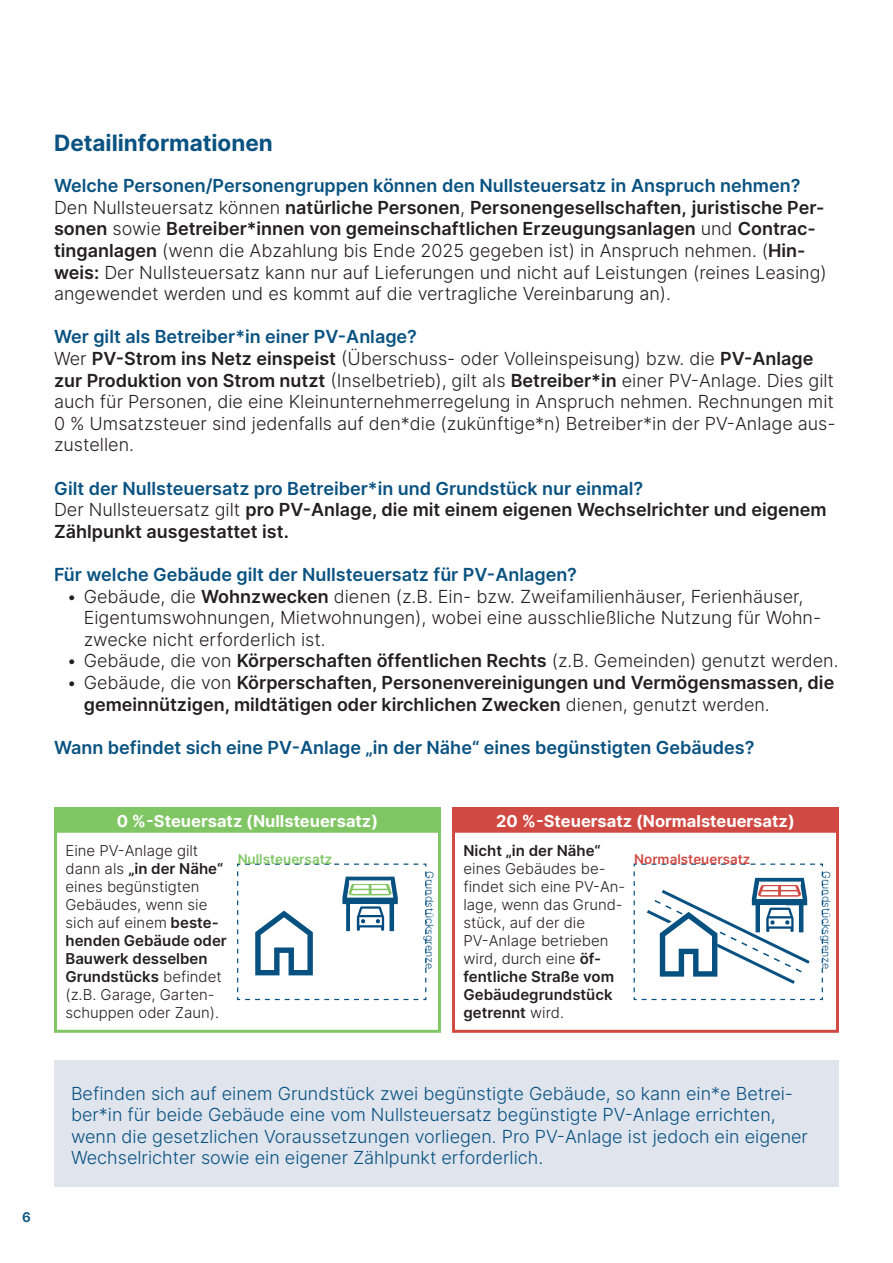
<style>
.page{position:relative;width:893px;height:1263px;background:#fff}
.page>*{position:absolute;margin:0;border:0;box-sizing:border-box;transform-origin:0 0}
.t1{font:700 22.5px "Inter";color:#095281}
.t2{font:300 18px/21.6px "Inter";color:#231f20}
.t3{font:600 18px "Inter";color:#095281}
.t4{font:300 18px/21.6px "Inter";color:#075181}
.t5{font:600 18px/21.6px "Inter";color:#231f20}
.t6{font:700 16.5px "Inter";color:#fff}
.t7{font:300 15px/18px "Inter";color:#231f20}
.t8{font:600 13.5px "Inter";color:#d04a43}
.t9{font:600 13.5px "Inter";color:#81c665}
.t10{font:600 13.5px "Inter";color:#075181}
.t11{font:300 10.8px "Inter";color:#075181}
.s1{font-weight:600}
.s2{font-weight:300}
</style>
<div class="page">
<div style="left:54px;top:830px;width:387px;height:203px;border:3px solid #81c665"></div>
<div style="left:452px;top:830px;width:387px;height:203px;border:3px solid #d04a43"></div>
<div style="left:54px;top:807px;width:387px;height:24px;background:#81c665"></div>
<div style="left:452px;top:807px;width:387px;height:24px;background:#d04a43"></div>
<div style="left:54px;top:1060px;width:785px;height:126px;background:#dfe4ed"></div>
<svg style="left:633px;top:863px;width:190px;height:138px"></svg>
<svg style="left:237px;top:863px;width:190px;height:138px"></svg>
<p class="t1" style="left:54px;top:126px;width:220px">Detailinformationen</p>
<p class="t3" style="left:54px;top:172px;width:748px">Welche Personen/Personengruppen können den Nullsteuersatz in Anspruch nehmen?</p>
<p class="t2" style="left:54px;top:196px;width:774px">Den Nullsteuersatz können <span class="s1">natürliche Personen</span>, <span class="s1">Personengesellschaften, juristische Per&shy;sonen</span> sowie <span class="s1">Betreiber*innen von gemeinschaftlichen Erzeugungsanlagen</span> und <span class="s1">Contrac&shy;tinganlagen</span> (wenn die Abzahlung bis Ende 2025 gegeben ist) in Anspruch nehmen. (<span class="s1">Hin&shy;weis:</span> Der Nullsteuersatz kann nur auf Lieferungen und nicht auf Leistungen (reines Leasing) angewendet werden und es kommt auf die vertragliche Vereinbarung an).</p>
<p class="t3" style="left:54px;top:324px;width:365px">Wer gilt als Betreiber*in einer PV-Anlage?</p>
<p class="t2" style="left:54px;top:347px;width:783px">Wer <span class="s1">PV-Strom ins Netz einspeist</span> (Überschuss- oder Volleinspeisung) bzw. die <span class="s1">PV-Anlage zur Produktion von Strom nutzt</span> (Inselbetrieb), gilt als <span class="s1">Betreiber*in</span> einer PV-Anlage. Dies gilt auch für Personen, die eine Kleinunternehmerregelung in Anspruch nehmen. Rechnungen mit 0 % Umsatzsteuer sind jedenfalls auf den*die (zukünftige*n) Betreiber*in der PV-Anlage aus&shy;zustellen.</p>
<p class="t3" style="left:54px;top:475px;width:591px">Gilt der Nullsteuersatz pro Betreiber*in und Grundstück nur einmal?</p>
<p class="t5" style="left:54px;top:498px;width:774px"><span class="s2">Der Nullsteuersatz gilt</span> pro PV-Anlage, die mit einem eigenen Wechselrichter und eigenem<br>Zählpunkt ausgestattet ist.</p>
<p class="t3" style="left:54px;top:561px;width:525px">Für welche Gebäude gilt der Nullsteuersatz für PV-Anlagen?</p>
<p class="t2" style="left:84px;top:585px;width:739px;text-indent:-17px">• Gebäude, die <span class="s1">Wohnzwecken</span> dienen (z.B. Ein- bzw. Zweifamilienhäuser, Ferienhäuser,<br>Eigentumswohnungen, Mietwohnungen), wobei eine ausschließliche Nutzung für Wohn&shy;zwecke nicht erforderlich ist.</p>
<p class="t2" style="left:67px;top:650px;width:773px">• Gebäude, die von <span class="s1">Körperschaften öffentlichen Rechts</span> (z.B. Gemeinden) genutzt werden.</p>
<p class="t5" style="left:84px;top:671px;width:752px;text-indent:-17px"><span class="s2">• Gebäude, die von</span> Körperschaften, Personenvereinigungen und Vermögensmassen, die gemeinnützigen, mildtätigen oder kirchlichen Zwecken <span class="s2">dienen, genutzt werden.</span></p>
<p class="t3" style="left:54px;top:734px;width:702px">Wann befindet sich eine PV-Anlage „in der Nähe“ eines begünstigten Gebäudes?</p>
<p class="t6" style="left:117px;top:809px;width:263px">0 %-Steuersatz (Nullsteuersatz)</p>
<p class="t6" style="left:496px;top:809px;width:300px">20 %-Steuersatz (Normalsteuersatz)</p>
<p class="t7" style="left:66px;top:841px;width:163px">Eine PV-Anlage gilt dann als <span class="s1">„in der Nähe“ </span>eines begünstigten<br>Gebäudes, wenn sie sich auf einem <span class="s1">beste&shy;henden Gebäude oder<br>Bauwerk desselben<br>Grundstücks</span> befindet (z.B. Garage, Garten&shy;schuppen oder Zaun).</p>
<p class="t7" style="left:463px;top:841px;width:163px"><span class="s1">Nicht „in der Nähe“ </span>eines Gebäudes be&shy;findet sich eine PV-An&shy;lage, wenn das Grund&shy;stück, auf der die<br>PV-Anlage betrieben wird, durch eine <span class="s1">öf&shy;fentliche Straße vom<br>Gebäudegrundstück getrennt</span> wird.</p>
<p class="t9" style="left:238px;top:849px;width:96px">Nullsteuersatz</p>
<p class="t11" style="left:437px;top:871px;width:99px;rotate:90deg">Grundstücksgrenze</p>
<p class="t8" style="left:634px;top:849px;width:118px">Normalsteuersatz</p>
<p class="t11" style="left:834px;top:871px;width:99px;rotate:90deg">Grundstücksgrenze</p>
<p class="t10" style="left:22px;top:1207px;width:10px">6</p>
<p class="t4" style="left:71px;top:1082px;width:738px">Befinden sich auf einem Grundstück zwei begünstigte Gebäude, so kann ein*e Betrei&shy;ber*in für beide Gebäude eine vom Nullsteuersatz begünstigte PV-Anlage errichten, wenn die gesetzlichen Voraussetzungen vorliegen. Pro PV-Anlage ist jedoch ein eigener Wechselrichter sowie ein eigener Zählpunkt erforderlich.</p>
</div>
